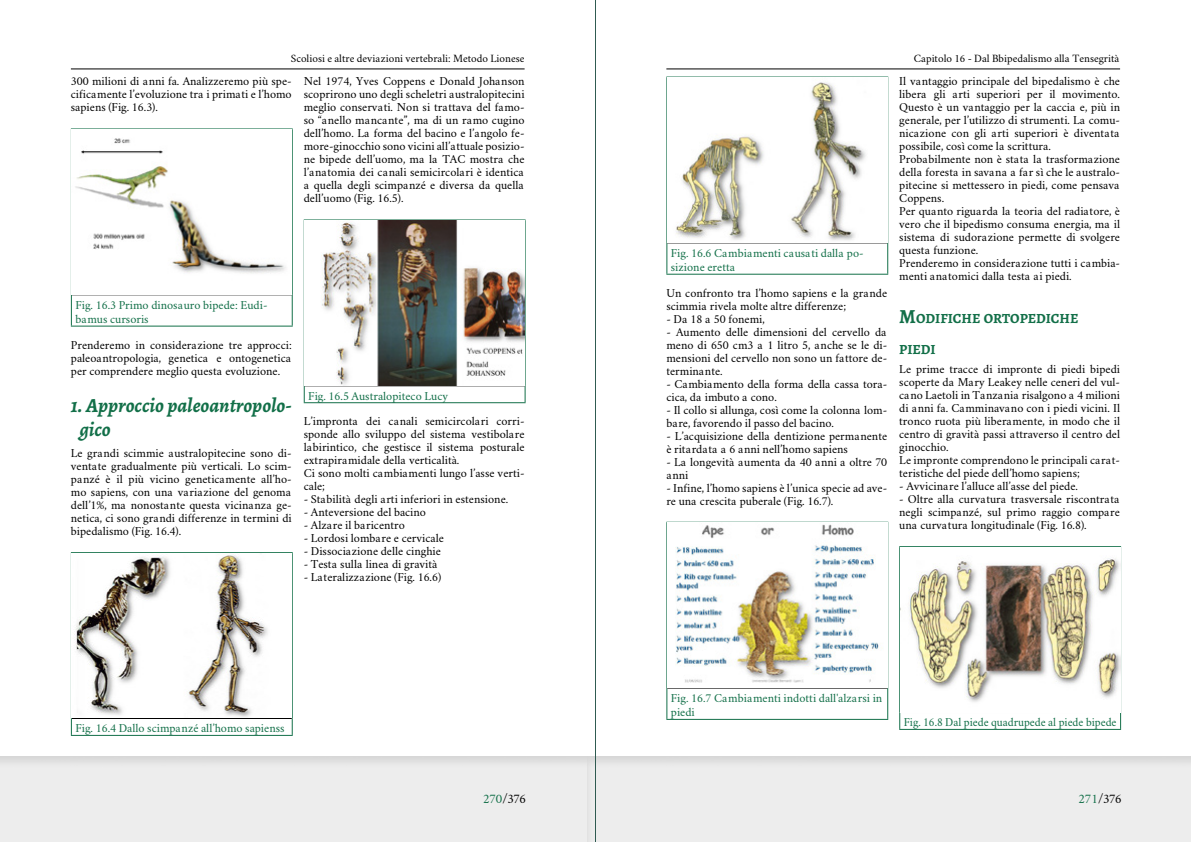
<style>
.page{position:relative;width:1191px;height:842px;background:#fff}
.page>*{position:absolute;margin:0;border:0;box-sizing:border-box;transform-origin:0 0}
.t1{font:italic 700 20px/24px "Alegreya";color:#126f48}
.t2{font:700 14px "Alegreya";color:#126f48}
.t3{font:700 14px "Alegreya";color:#126f48}
.t4{font:13px "Crimson";letter-spacing:-.015em;color:#000}
.t5{font:12px/13px "Crimson";color:#000}
.t6{font:12px/14.4px "Crimson";color:#126f48}
.t7{font:12px "Crimson";color:#126f48;scale:.96 1}
.t8{font:11px "Crimson";color:#000}
.s1{font-size:20px}
.s2{color:#126f48}
</style>
<div class="page">
<div style="left:0;top:747px;width:613px;height:95px;background:#000;opacity:.1"></div>
<hr style="left:71px;top:69px;width:453px;height:1px;background:#000">
<div style="left:578px;top:747px;width:613px;height:95px;background:#000;opacity:.1"></div>
<hr style="left:666px;top:69px;width:454px;height:1px;background:#000">
<hr style="left:595px;top:0;width:1px;height:842px;background:#305b51">
<hr style="left:71px;top:128px;width:222px;height:1px;background:#126f48">
<hr style="left:71px;top:129px;width:1px;height:166px;background:#126f48">
<hr style="left:292px;top:129px;width:1px;height:166px;background:#126f48">
<hr style="left:71px;top:295px;width:1px;height:31px;background:#126f48">
<hr style="left:292px;top:295px;width:1px;height:31px;background:#126f48">
<hr style="left:71px;top:326px;width:222px;height:1px;background:#126f48">
<hr style="left:72px;top:294px;width:220px;height:1px;background:#000">
<img style="left:75px;top:138px;width:211px;height:136px">
<hr style="left:71px;top:552px;width:222px;height:1px;background:#126f48">
<hr style="left:71px;top:553px;width:1px;height:165px;background:#126f48">
<hr style="left:292px;top:553px;width:1px;height:165px;background:#126f48">
<svg style="left:71px;top:718px;width:1px;height:17px"></svg>
<svg style="left:292px;top:718px;width:1px;height:17px"></svg>
<hr style="left:71px;top:735px;width:222px;height:1px;background:#126f48">
<hr style="left:72px;top:718px;width:220px;height:1px;background:#000">
<img style="left:75px;top:555px;width:193px;height:162px">
<hr style="left:304px;top:219px;width:221px;height:1px;background:#126f48">
<hr style="left:304px;top:220px;width:1px;height:166px;background:#126f48">
<hr style="left:524px;top:220px;width:1px;height:166px;background:#126f48">
<svg style="left:304px;top:386px;width:1px;height:16px"></svg>
<svg style="left:524px;top:386px;width:1px;height:16px"></svg>
<hr style="left:304px;top:402px;width:221px;height:1px;background:#126f48">
<hr style="left:305px;top:385px;width:219px;height:1px;background:#000">
<img style="left:321px;top:220px;width:203px;height:165px">
<hr style="left:666px;top:77px;width:222px;height:1px;background:#126f48">
<hr style="left:666px;top:78px;width:1px;height:165px;background:#126f48">
<hr style="left:887px;top:78px;width:1px;height:165px;background:#126f48">
<hr style="left:666px;top:243px;width:1px;height:31px;background:#126f48">
<hr style="left:887px;top:243px;width:1px;height:31px;background:#126f48">
<hr style="left:666px;top:274px;width:222px;height:1px;background:#126f48">
<hr style="left:667px;top:242px;width:220px;height:1px;background:#000">
<img style="left:676px;top:82px;width:190px;height:158px">
<hr style="left:666px;top:522px;width:222px;height:1px;background:#126f48">
<hr style="left:666px;top:523px;width:1px;height:165px;background:#126f48">
<hr style="left:887px;top:523px;width:1px;height:165px;background:#126f48">
<hr style="left:666px;top:688px;width:1px;height:31px;background:#126f48">
<hr style="left:887px;top:688px;width:1px;height:31px;background:#126f48">
<hr style="left:666px;top:719px;width:222px;height:1px;background:#126f48">
<hr style="left:667px;top:687px;width:220px;height:1px;background:#000">
<img style="left:675px;top:524px;width:204px;height:159px">
<hr style="left:899px;top:546px;width:222px;height:1px;background:#126f48">
<hr style="left:899px;top:547px;width:1px;height:165px;background:#126f48">
<hr style="left:1120px;top:547px;width:1px;height:165px;background:#126f48">
<svg style="left:899px;top:712px;width:1px;height:17px"></svg>
<svg style="left:1120px;top:713px;width:1px;height:16px"></svg>
<hr style="left:899px;top:729px;width:222px;height:1px;background:#126f48">
<hr style="left:900px;top:712px;width:220px;height:1px;background:#000">
<img style="left:900px;top:558px;width:220px;height:144px">
<p class="t8" style="left:291px;top:51px;width:235px">Scoliosi e altre deviazioni vertebrali: Metodo Lionese</p>
<p class="t8" style="left:914px;top:51px;width:207px">Capitolo 16 - Dal Bbipedalismo alla Tensegrità</p>
<p class="t5" style="left:71px;top:74px;width:222px;text-align:justify">300 milioni di anni fa. Analizzeremo più spe&shy;cificamente l’evoluzione tra i primati e l’homo sapiens (Fig. 16.3).</p>
<p class="t5" style="left:304px;top:74px;width:222px;text-align:justify">Nel 1974, Yves Coppens e Donald Johanson scoprirono uno degli scheletri australopitecini meglio conservati. Non si trattava del famo&shy;so “anello mancante”, ma di un ramo cugino dell’homo. La forma del bacino e l’angolo fe&shy;more-ginocchio sono vicini all’attuale posizio&shy;ne bipede dell’uomo, ma la TAC mostra che l’anatomia dei canali semicircolari è identica a quella degli scimpanzé e diversa da quella dell’uomo (Fig. 16.5).</p>
<p class="t6" style="left:75px;top:297px;width:194px">Fig. 16.3 Primo dinosauro bipede: Eudi&shy;bamus cursoris</p>
<p class="t5" style="left:71px;top:337px;width:222px;text-align:justify">Prenderemo in considerazione tre approcci: paleoantropologia, genetica e ontogenetica per comprendere meglio questa evoluzione.</p>
<h1 class="t1" style="left:79px;top:393px;width:214px;text-indent:-8px">1. Approccio paleoantropolo&shy;gico</h1>
<p class="t5" style="left:71px;top:446px;width:222px;text-align:justify">Le grandi scimmie australopitecine sono di&shy;ventate gradualmente più verticali. Lo scim&shy;panzé è il più vicino geneticamente all’ho&shy;mo sapiens, con una variazione del genoma dell’1%, ma nonostante questa vicinanza ge&shy;netica, ci sono grandi differenze in termini di bipedalismo (Fig. 16.4).</p>
<p class="t6" style="left:308px;top:388px;width:141px">Fig. 16.5 Australopiteco Lucy</p>
<p class="t5" style="left:304px;top:414px;width:222px">L’impronta dei canali semicircolari corri&shy;sponde allo sviluppo del sistema vestibolare labirintico, che gestisce il sistema posturale extrapiramidale della verticalità.<br>Ci sono molti cambiamenti lungo l’asse verti&shy;cale;</p>
<p class="t5" style="left:304px;top:492px;width:206px">- Stabilità degli arti inferiori in estensione.</p>
<p class="t5" style="left:304px;top:505px;width:124px">- Anteversione del bacino</p>
<p class="t5" style="left:304px;top:518px;width:103px">- Alzare il baricentro</p>
<p class="t5" style="left:304px;top:531px;width:142px">- Lordosi lombare e cervicale</p>
<p class="t5" style="left:304px;top:544px;width:139px">- Dissociazione delle cinghie</p>
<p class="t5" style="left:304px;top:557px;width:135px">- Testa sulla linea di gravità</p>
<p class="t5" style="left:304px;top:570px;width:139px">- Lateralizzazione (Fig. 16.6)</p>
<p class="t6" style="left:671px;top:245px;width:194px">Fig. 16.6 Cambiamenti causati dalla po&shy;sizione eretta</p>
<p class="t5" style="left:666px;top:285px;width:222px">Un confronto tra l’homo sapiens e la grande scimmia rivela molte altre differenze;</p>
<p class="t5" style="left:666px;top:311px;width:100px">- Da 18 a 50 fonemi,</p>
<p class="t5" style="left:666px;top:324px;width:222px;text-align:justify">- Aumento delle dimensioni del cervello da meno di 650 cm3 a 1 litro 5, anche se le di&shy;mensioni del cervello non sono un fattore de&shy;terminante.</p>
<p class="t5" style="left:666px;top:376px;width:222px">- Cambiamento della forma della cassa tora&shy;cica, da imbuto a cono.</p>
<p class="t5" style="left:666px;top:402px;width:222px">- Il collo si allunga, così come la colonna lom&shy;bare, favorendo il passo del bacino.</p>
<p class="t5" style="left:666px;top:428px;width:222px">- L’acquisizione della dentizione permanente è ritardata a 6 anni nell’homo sapiens</p>
<p class="t5" style="left:666px;top:454px;width:222px">- La longevità aumenta da 40 anni a oltre 70 anni</p>
<p class="t5" style="left:666px;top:480px;width:222px">- Infine, l’homo sapiens è l’unica specie ad ave&shy;re una crescita puberale (Fig. 16.7).</p>
<p class="t5" style="left:899px;top:74px;width:222px">Il vantaggio principale del bipedalismo è che libera gli arti superiori per il movimento.<br>Questo è un vantaggio per la caccia e, più in generale, per l’utilizzo di strumenti. La comu&shy;nicazione con gli arti superiori è diventata possibile, così come la scrittura.<br>Probabilmente non è stata la trasformazione della foresta in savana a far sì che le australo&shy;pitecine si mettessero in piedi, come pensava Coppens.<br>Per quanto riguarda la teoria del radiatore, è vero che il bipedismo consuma energia, ma il sistema di sudorazione permette di svolgere questa funzione.<br>Prenderemo in considerazione tutti i cambia&shy;menti anatomici dalla testa ai piedi.</p>
<p class="t2" style="left:899px;top:310px;width:181px"><span class="s1">M</span>ODIFICHE ORTOPEDICHE</p>
<p class="t3" style="left:899px;top:341px;width:38px">PIEDI</p>
<p class="t5" style="left:899px;top:362px;width:222px">Le prime tracce di impronte di piedi bipedi scoperte da Mary Leakey nelle ceneri del vul&shy;cano Laetoli in Tanzania risalgono a 4 milioni di anni fa. Camminavano con i piedi vicini. Il tronco ruota più liberamente, in modo che il centro di gravità passi attraverso il centro del ginocchio.<br>Le impronte comprendono le principali carat&shy;teristiche del piede dell’homo sapiens;</p>
<p class="t5" style="left:899px;top:479px;width:180px">- Avvicinare l’alluce all’asse del piede.</p>
<p class="t5" style="left:899px;top:492px;width:222px;text-align:justify">- Oltre alla curvatura trasversale riscontrata negli scimpanzé, sul primo raggio compare una curvatura longitudinale (Fig. 16.8).</p>
<p class="t6" style="left:75px;top:720px;width:211px">Fig. 16.4 Dallo scimpanzé all’homo sapienss</p>
<p class="t6" style="left:671px;top:690px;width:213px">Fig. 16.7 Cambiamenti indotti dall'alzarsi in piedi</p>
<p class="t7" style="left:903px;top:714px;width:223px">Fig. 16.8 Dal piede quadrupede al piede bipede</p>
<p class="t4" style="left:483px;top:790px;width:45px"><span class="s2">270</span> / 376</p>
<p class="t4" style="left:1078px;top:790px;width:45px"><span class="s2">271</span> / 376</p>
</div>
